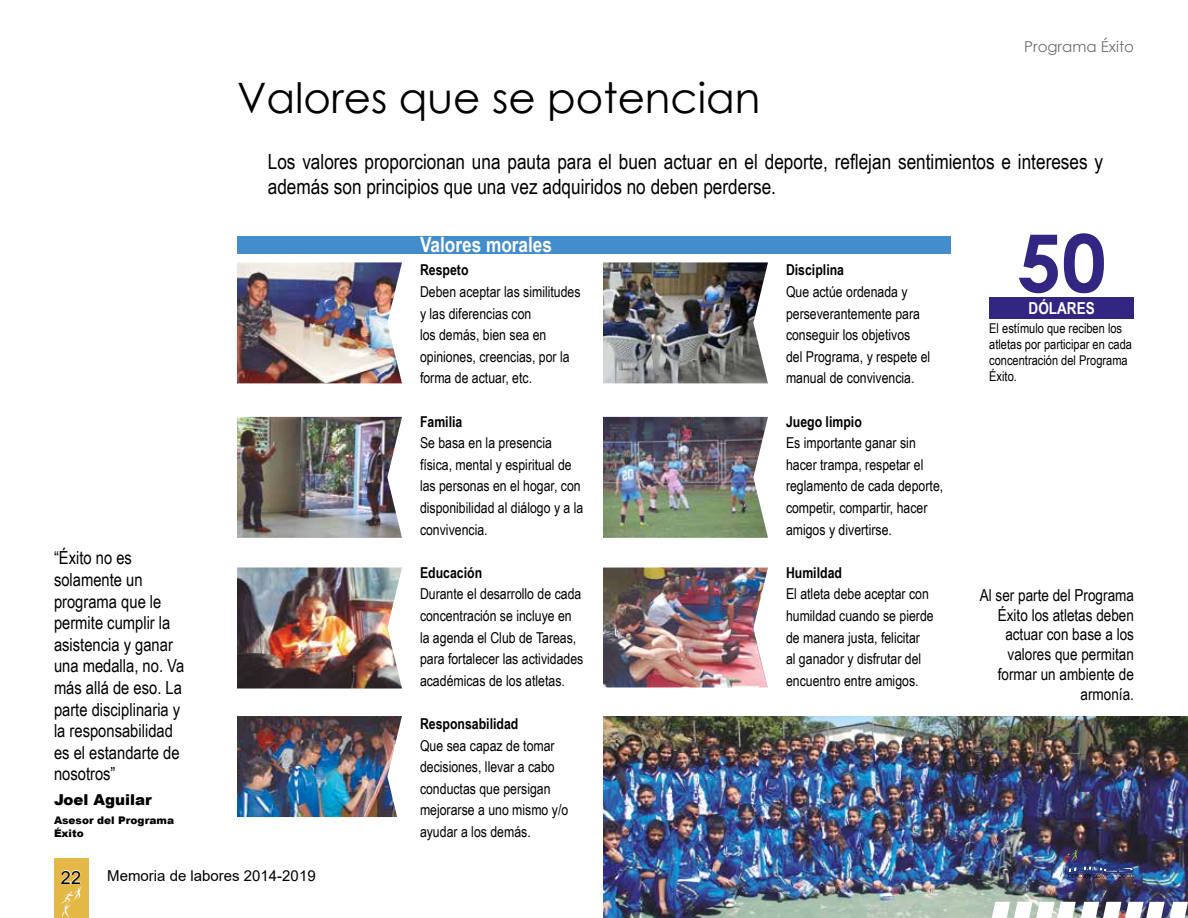
<style>
.page{position:relative;width:1188px;height:918px;background:#fff}
.page>*{position:absolute;margin:0;border:0;box-sizing:border-box;transform-origin:0 0}
.t1{font:700 79.5px "Century Gothic";color:#312783}
.t2{font:42px "Century Gothic";color:#000}
.t3{font:21px/25.2px "Arial Narrow";color:#000}
.t4{font:700 21px "Arial Narrow";color:#fff}
.t5{font:18px/21.6px "Arial Narrow";color:#000}
.t6{font:18px "Arial";color:#000}
.t7{font:16.5px/19.8px "Arial Narrow";color:#000;text-align:right}
.t8{font:700 16.5px "Arial Narrow";color:#fff}
.t9{font:15px/21.6px "Arial Narrow";color:#000}
.t10{font:700 15px "Arial Narrow";color:#000}
.t11{font:15px "Arial";color:#000}
.t12{font:15px "Century Gothic";color:#706f6f}
.t13{font:900 15px "Arial";color:#000}
.t14{font:13.5px/16.2px "Arial Narrow";color:#000}
.t15{font:900 10.5px/12.6px "Arial";color:#000}
</style>
<div class="page">
<div style="left:237px;top:236px;width:714px;height:18px;background:#438dcc"></div>
<div style="left:989px;top:297px;width:145px;height:22px;background:#312783"></div>
<img style="left:603px;top:716px;width:585px;height:202px">
<img style="left:237px;top:262px;width:165px;height:121px">
<img style="left:603px;top:262px;width:165px;height:121px">
<img style="left:237px;top:417px;width:165px;height:121px">
<img style="left:603px;top:417px;width:165px;height:121px">
<img style="left:237px;top:568px;width:165px;height:120px">
<img style="left:603px;top:568px;width:165px;height:119px">
<img style="left:237px;top:716px;width:165px;height:101px">
<div style="left:54px;top:859px;width:34px;height:59px;background:#e3b847"></div>
<svg style="left:60px;top:870px;width:22px;height:48px"></svg>
<img style="left:1058px;top:846px;width:76px;height:32px">
<svg style="left:986px;top:902px;width:202px;height:16px"></svg>
<h2 class="t2" style="left:237px;top:68px;width:525px">Valores que se potencian</h2>
<p class="t12" style="left:1024px;top:36px;width:111px">Programa Éxito</p>
<h3 class="t3" style="left:268px;top:148px;width:837px">Los valores proporcionan una pauta para el buen actuar en el deporte, reflejan sentimientos e intereses y además son principios que una vez adquiridos no deben perderse.</h3>
<p class="t5" style="left:54px;top:546px;width:132px">“Éxito no es solamente un programa que le permite cumplir la asistencia y ganar una medalla, no. Va más allá de eso. La parte disciplinaria y la responsabilidad es el estandarte de nosotros”</p>
<p class="t13" style="left:54px;top:789px;width:99px">Joel Aguilar</p>
<p class="t15" style="left:54px;top:814px;width:122px">Asesor del Programa<br>Éxito</p>
<p class="t6" style="left:61px;top:865px;width:22px">22</p>
<p class="t11" style="left:107px;top:866px;width:210px">Memoria de labores 2014-2019</p>
<h3 class="t4" style="left:420px;top:229px;width:134px">Valores morales</h3>
<p class="t10" style="left:420px;top:259px;width:50px">Respeto</p>
<p class="t9" style="left:420px;top:280px;width:162px">Deben aceptar las similitudes y las diferencias con<br>los demás, bien sea en opiniones, creencias, por la forma de actuar, etc.</p>
<p class="t10" style="left:420px;top:410px;width:44px">Familia</p>
<p class="t9" style="left:420px;top:432px;width:165px">Se basa en la presencia física, mental y espiritual de las personas en el hogar, con disponibilidad al diálogo y a la convivencia.</p>
<p class="t10" style="left:420px;top:561px;width:64px">Educación</p>
<p class="t9" style="left:420px;top:583px;width:165px">Durante el desarrollo de cada concentración se incluye en la agenda el Club de Tareas, para fortalecer las actividades académicas de los atletas.</p>
<p class="t10" style="left:420px;top:712px;width:100px">Responsabilidad</p>
<p class="t9" style="left:420px;top:734px;width:150px">Que sea capaz de tomar decisiones, llevar a cabo conductas que persigan mejorarse a uno mismo y/o ayudar a los demás.</p>
<h1 class="t1" style="left:1017px;top:203px;width:91px">50</h1>
<p class="t8" style="left:1029px;top:296px;width:68px">DÓLARES</p>
<p class="t10" style="left:786px;top:259px;width:60px">Disciplina</p>
<p class="t9" style="left:786px;top:280px;width:146px">Que actúe ordenada y perseverantemente para conseguir los objetivos del Programa, y respete el manual de convivencia.</p>
<p class="t10" style="left:786px;top:410px;width:77px">Juego limpio</p>
<p class="t9" style="left:786px;top:432px;width:159px">Es importante ganar sin hacer trampa, respetar el reglamento de cada deporte, competir, compartir, hacer amigos y divertirse.</p>
<p class="t10" style="left:786px;top:561px;width:58px">Humildad</p>
<p class="t9" style="left:786px;top:583px;width:149px">El atleta debe aceptar con humildad cuando se pierde de manera justa, felicitar<br>al ganador y disfrutar del encuentro entre amigos.</p>
<p class="t7" style="left:980px;top:585px;width:156px">Al ser parte del Programa<br>Éxito los atletas deben actuar con base a los valores que permitan formar un ambiente de armonía.</p>
<p class="t14" style="left:989px;top:319px;width:144px">El estímulo que reciben los atletas por participar en cada concentración del Programa<br>Éxito.</p>
</div>
